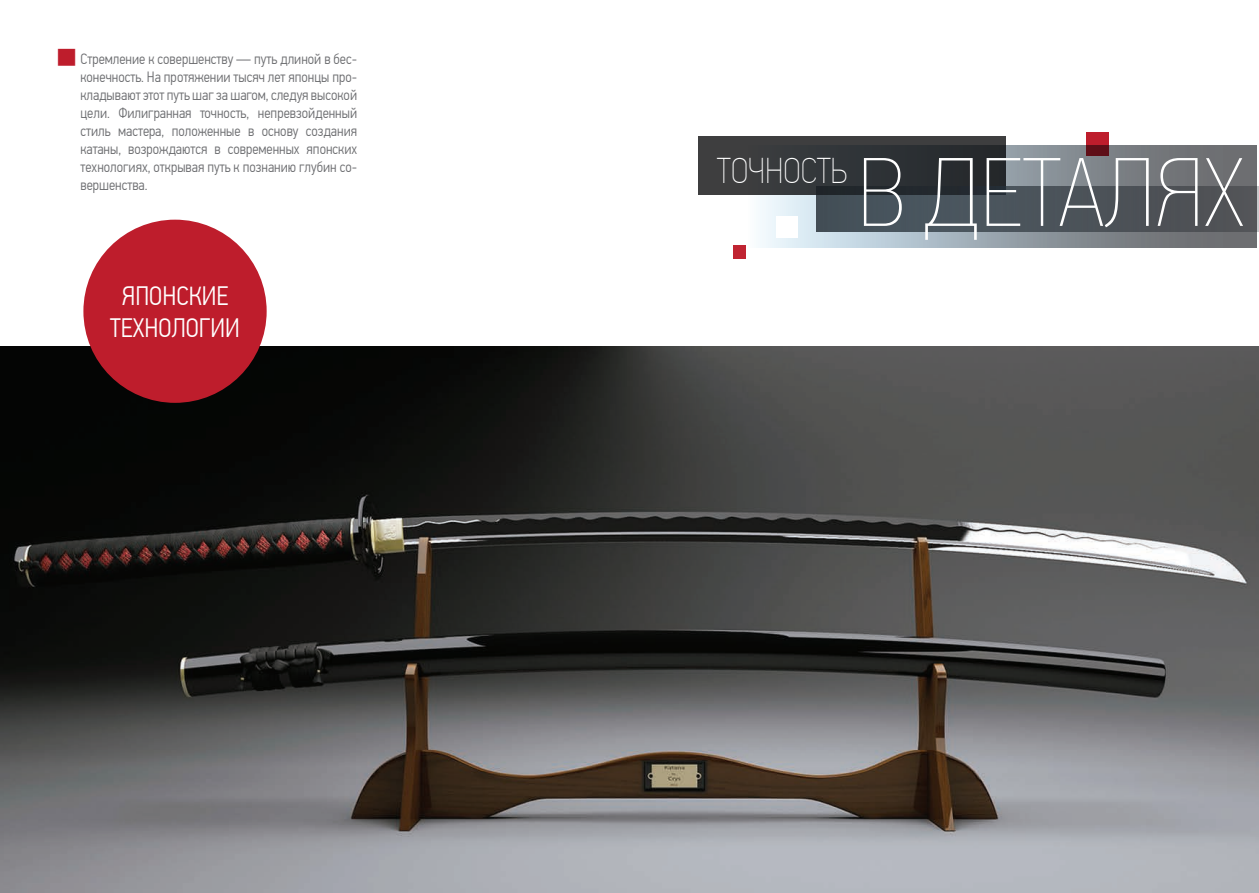
<style>
.page{position:relative;width:1259px;height:893px;background:#fff}
.page>*{position:absolute;margin:0;border:0;box-sizing:border-box;transform-origin:0 0}
.t1{font:97.5px "PF Din Text Cond Pro X Thin";color:#fff}
.t2{font:35.85px "PF Din Text Cond Pro X Thin";color:#fff}
.Head_25_Light_Center{font:300 26.7px/32px "PF Din Text Cond Pro";color:#fff;text-align:center}
.t3{font:300 14.85px/17.9px "PF Din Text Cond Pro";color:#6c6d70;text-align:justify}
.s1{font-family:"PF Din Text Cond Pro X Thin";font-weight:400;font-size:27px;color:#be1d2c}
</style>
<div class="page">
<div style="left:1086px;top:132px;width:22px;height:23px;background:#be1d2c"></div>
<div style="left:698px;top:136px;width:308px;height:58px;background:#3e3e3f"></div>
<svg style="left:745px;top:145px;width:511px;height:103px;background:#60676c"></svg>
<div style="left:776px;top:216px;width:22px;height:21px;background:#fff"></div>
<div style="left:733px;top:245px;width:12px;height:14px;background:#c02432"></div>
<img style="left:0;top:346px;width:1259px;height:547px">
<div style="left:83px;top:220px;width:184px;height:183px;background:#be1d2c;border-radius:50%"></div>
<p class="t3" style="left:80px;top:50px;width:278px;text-indent:-26px"><span class="s1">■</span>Стремление к совершенству — путь длиной в бес&shy;конечность. На протяжении тысяч лет японцы про&shy;кладывают этот путь шаг за шагом, следуя высокой цели. Филигранная точность, непревзойденный стиль мастера, положенные в основу создания катаны, возрождаются в современных японских технологиях, открывая путь к познанию глубин со&shy;вершенства.</p>
<p class="Head_25_Light_Center" style="left:110px;top:280px;width:131px">ЯПОНСКИЕ<br>ТЕХНОЛОГИИ</p>
<p class="t2" style="left:717px;top:150px;width:132px">ТОЧНОСТЬ</p>
<p class="t1" style="left:857px;top:137px;width:388px">В ДЕТАЛЯХ</p>
</div>
